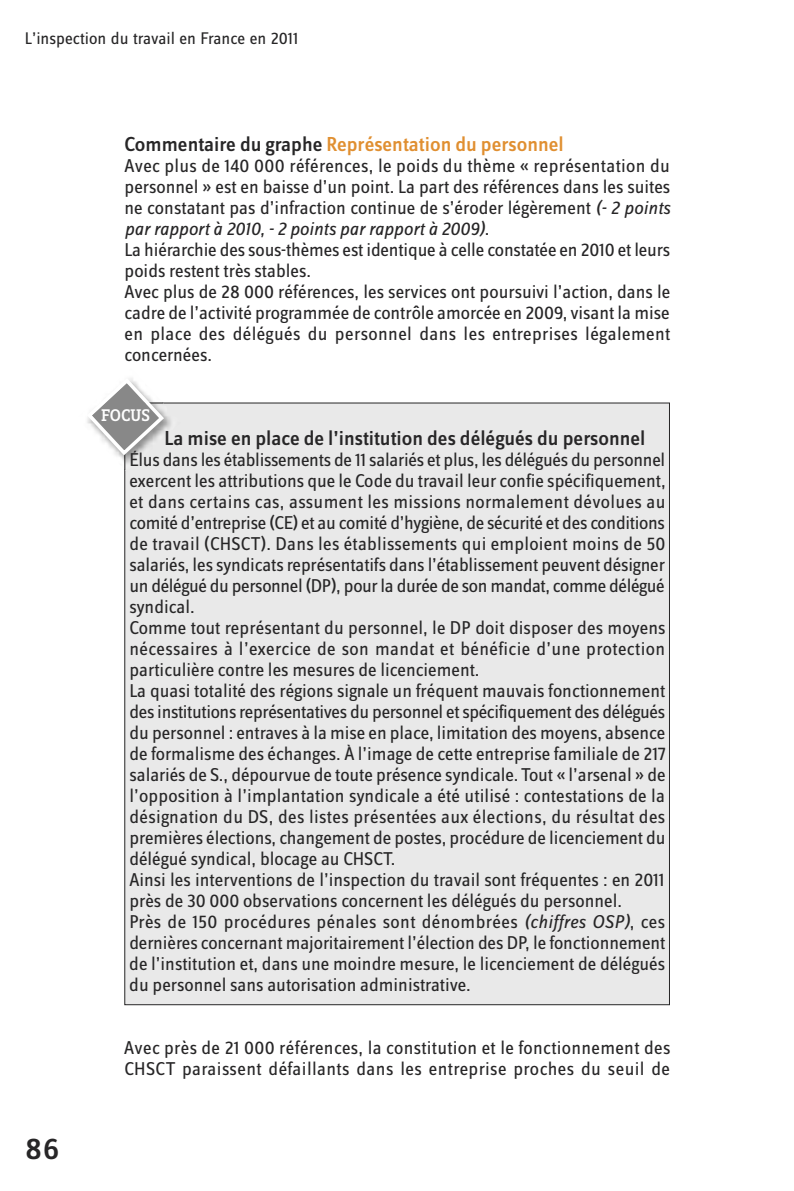
<style>
.page{position:relative;width:794px;height:1191px;background:#fff}
.page>*{position:absolute;margin:0;border:0;box-sizing:border-box;transform-origin:0 0}
.t1{font:31.5px "Zine Sans Dis Medium Roman Tf";color:#272627}
.t2{font:500 21px "Zine Sans Dis";color:#272627}
.t3{font:500 21px "Zine Sans Dis";color:#e08f31}
.t4{font:19.25px/21px "Zine Sans Dis";color:#272627}
.t5{font:17.5px "Zine Sans Dis";color:#272627}
.t6{font:17.5px "Zine Slab Dis Medium Roman Tf";color:#fff}
.s1{color:#272627}
.s2{font-style:italic}
</style>
<div class="page">
<div style="left:125px;top:403px;width:544px;height:601px;background:#e9e9e9"></div>
<img style="left:125px;top:403px;width:56px;height:69px">
<img style="left:125px;top:458px;width:39px;height:12px">
<svg style="left:87px;top:378px;width:79px;height:80px"></svg>
<p class="t5" style="left:25px;top:32px;width:275px">L’inspection du travail en France en 2011</p>
<p class="t3" style="left:124px;top:137px;width:441px"><span class="s1">Commentaire du graphe</span> Représentation du personnel</p>
<p class="t4" style="left:124px;top:157px;width:547px">Avec plus de 140 000 références, le poids du thème « représentation du personnel » est en baisse d’un point. La part des références dans les suites ne constatant pas d’infraction continue de s’éroder légèrement <span class="s2">(- 2 points par rapport à 2010, - 2 points par rapport à 2009)</span>.<br>La hiérarchie des sous-thèmes est identique à celle constatée en 2010 et leurs poids restent très stables.<br>Avec plus de 28 000 références, les services ont poursuivi l’action, dans le cadre de l’activité programmée de contrôle amorcée en 2009, visant la mise en place des délégués du personnel dans les entreprises légalement concernées.</p>
<p class="t6" style="left:102px;top:409px;width:50px">FOCUS</p>
<p class="t2" style="left:165px;top:431px;width:482px">La mise en place de l’institution des délégués du personnel</p>
<p class="t4" style="left:129px;top:451px;width:538px">Élus dans les établissements de 11 salariés et plus, les délégués du personnel exercent les attributions que le Code du travail leur confie spécifiquement, et dans certains cas, assument les missions normalement dévolues au comité d’entreprise (CE) et au comité d’hygiène, de sécurité et des conditions de travail (CHSCT). Dans les établissements qui emploient moins de 50 salariés, les syndicats représentatifs dans l’établissement peuvent désigner un délégué du personnel (DP), pour la durée de son mandat, comme délégué syndical.<br>Comme tout représentant du personnel, le DP doit disposer des moyens nécessaires à l’exercice de son mandat et bénéficie d’une protection particulière contre les mesures de licenciement.<br>La quasi totalité des régions signale un fréquent mauvais fonctionnement des institutions représentatives du personnel et spécifiquement des délégués du personnel : entraves à la mise en place, limitation des moyens, absence de formalisme des échanges. À l’image de cette entreprise familiale de 217 salariés de S., dépourvue de toute présence syndicale. Tout « l’arsenal » de l’opposition à l’implantation syndicale a été utilisé : contestations de la désignation du DS, des listes présentées aux élections, du résultat des premières élections, changement de postes, procédure de licenciement du délégué syndical, blocage au CHSCT.<br>Ainsi les interventions de l’inspection du travail sont fréquentes : en 2011 près de 30 000 observations concernent les délégués du personnel.<br>Près de 150 procédures pénales sont dénombrées <span class="s2">(chiffres OSP)</span>, ces dernières concernant majoritairement l’élection des DP, le fonctionnement de l’institution et, dans une moindre mesure, le licenciement de délégués du personnel sans autorisation administrative.</p>
<h1 class="t1" style="left:25px;top:1138px;width:37px">86</h1>
<p class="t4" style="left:124px;top:1039px;width:547px">Avec près de 21 000 références, la constitution et le fonctionnement des<br>CHSCT paraissent défaillants dans les entreprise proches du seuil de</p>
</div>
